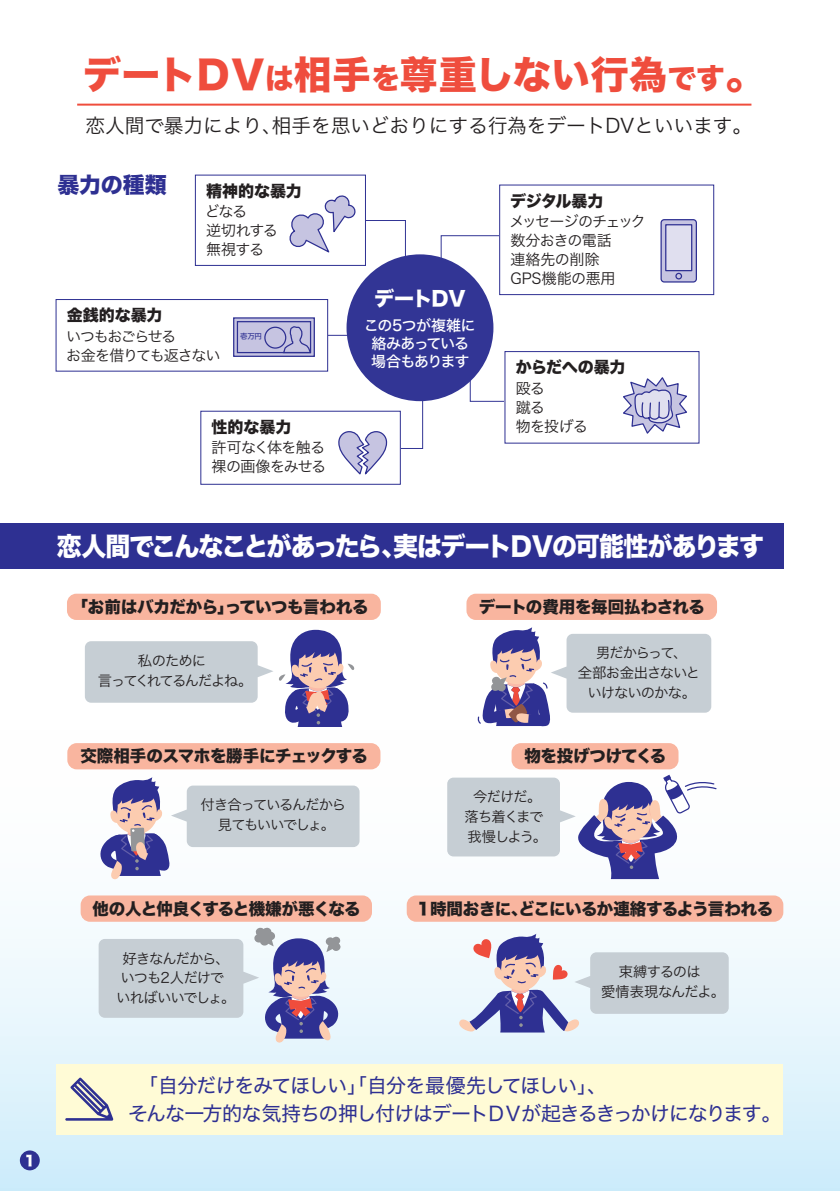
<style>
.page{position:relative;width:840px;height:1191px;background:#fff}
.page>*{position:absolute;margin:0;border:0;box-sizing:border-box;transform-origin:0 0}
.t1{font:38.2px "Hiragino Sans W8";letter-spacing:.01em;color:#ef4d3d}
.t2{font:26px "Hiragino Sans W8";letter-spacing:-.07em;color:#fff;scale:.96 1}
.t3{font:22px "Hiragino Sans W8";letter-spacing:-.005em;color:#2e3092}
.t4{font:20px/28px "Hiragino Sans W4";letter-spacing:-.065em;color:#2e3092}
.t5{font:20px "Hiragino Sans W8";letter-spacing:-.03em;color:#fff}
.t6{font:19.8px "Hiragino Sans W3";letter-spacing:-.01em;color:#231f20}
.t7{font:16.4px "Hiragino Sans W8";letter-spacing:-.03em;color:#231f20}
.t8{font:16px "Hiragino Sans W8";letter-spacing:-.005em;color:#231f20}
.t9{font:15px/19px "Hiragino Sans W3";letter-spacing:-.03em;color:#231f20}
.t10{font:15px/19px "Hiragino Sans W3";letter-spacing:-.055em;color:#231f20}
.t11{font:15px/18px "Hiragino Sans W5";letter-spacing:-.05em;color:#fff;text-align:center}
.t12{font:15px/19px "Hiragino Sans W3";letter-spacing:-.08em;color:#231f20}
.t13{font:15px/19px "Hiragino Sans W3";letter-spacing:-.085em;color:#231f20}
.t14{font:14.4px/19.8px "Hiragino Sans W3";letter-spacing:-.07em;color:#231f20;text-align:center}
.t15{font:14.4px/19.8px "Hiragino Sans W3";letter-spacing:-.09em;color:#231f20;text-align:center}
.t16{font:14.4px/19.8px "Hiragino Sans W3";letter-spacing:-.05em;color:#231f20;text-align:center}
.t17{font:14px "Hiragino Sans W8";color:#fff}
.t18{font:7.4px "Hiragino Sans W5";color:#2e3092}
.s1{font-size:28.8px}
</style>
<div class="page">
<div style="left:0;top:723px;width:839px;height:468px;background:linear-gradient(to bottom,#fffffe,#d4eefa)"></div>
<svg style="left:469px;top:350px;width:35px;height:52px"></svg>
<div style="left:504px;top:351px;width:195px;height:92px;border:1px solid #2e3092"></div>
<hr style="left:307px;top:335px;width:60px;height:1px;background:#323595">
<svg style="left:440px;top:235px;width:59px;height:46px"></svg>
<div style="left:499px;top:185px;width:214px;height:110px;border:1px solid #2e3092"></div>
<div style="left:67px;top:593px;width:313px;height:27px;background:#f9b59f;border-radius:9px"></div>
<div style="left:67px;top:743px;width:313px;height:26px;background:#f9b59f;border-radius:9px"></div>
<div style="left:511px;top:743px;width:167px;height:26px;background:#f9b59f;border-radius:9px"></div>
<div style="left:406px;top:895px;width:376px;height:26px;background:#f9b59f;border-radius:9px"></div>
<div style="left:346px;top:254px;width:147px;height:147px;background:#323595;border-radius:50%"></div>
<hr style="left:839px;top:342px;width:1px;height:45px;background:#2e3092">
<hr style="left:839px;top:57px;width:1px;height:45px;background:#2e3092">
<div style="left:0;top:523px;width:782px;height:45px;background:#2e3092"></div>
<hr style="left:839px;top:707px;width:1px;height:45px;background:#2e3092">
<hr style="left:77px;top:104px;width:674px;height:2px;background:#ef4d3d">
<svg style="left:660px;top:220px;width:36px;height:62px"></svg>
<div style="left:660px;top:219px;width:36px;height:63px;border:1px solid #2e3092;border-radius:3px"></div>
<div style="left:665px;top:225px;width:26px;height:46px;background:#e0dfef"></div>
<div style="left:664px;top:224px;width:28px;height:47px;border:1px solid #2e3092"></div>
<svg style="left:675px;top:273px;width:6px;height:6px"></svg>
<div style="left:195px;top:175px;width:170px;height:91px;border:1px solid #2e3092"></div>
<div style="left:56px;top:299px;width:271px;height:72px;background:#fff"></div>
<div style="left:56px;top:299px;width:272px;height:72px;border:1px solid #2e3092"></div>
<div style="left:200px;top:411px;width:200px;height:74px;border:1px solid #2e3092"></div>
<svg style="left:287px;top:194px;width:119px;height:85px"></svg>
<div style="left:233px;top:318px;width:81px;height:38px;background:#c6c4e1"></div>
<div style="left:233px;top:317px;width:82px;height:40px;border:1px solid #2e3092"></div>
<div style="left:237px;top:321px;width:74px;height:32px;border:1px solid #2e3092"></div>
<svg style="left:282px;top:325px;width:29px;height:29px"></svg>
<div style="left:265px;top:327px;width:20px;height:21px;background:#c6c4e1;border-radius:50%"></div>
<div style="left:264px;top:327px;width:22px;height:22px;border:1px solid #2e3092;border-radius:50%"></div>
<svg style="left:447px;top:774px;width:270px;height:105px"></svg>
<div style="left:81px;top:895px;width:291px;height:26px;background:#f9b59f;border-radius:9px"></div>
<svg style="left:99px;top:927px;width:241px;height:117px"></svg>
<svg style="left:85px;top:629px;width:270px;height:98px"></svg>
<svg style="left:99px;top:777px;width:260px;height:103px"></svg>
<svg style="left:456px;top:933px;width:272px;height:100px"></svg>
<div style="left:466px;top:593px;width:250px;height:27px;background:#f9b59f;border-radius:9px"></div>
<svg style="left:477px;top:627px;width:233px;height:101px"></svg>
<div style="left:20px;top:1150px;width:20px;height:20px;background:#2e3092;border-radius:50%"></div>
<svg style="left:623px;top:377px;width:64px;height:57px"></svg>
<svg style="left:337px;top:381px;width:86px;height:97px"></svg>
<div style="left:57px;top:1063px;width:725px;height:71px;background:#fffbd6"></div>
<svg style="left:65px;top:1077px;width:48px;height:43px"></svg>
<h1 class="t1" style="left:83px;top:54px;width:682px">デートＤＶ<span class="s1">は</span>相手<span class="s1">を</span>尊重しない行為<span class="s1">です</span>。</h1>
<p class="t6" style="left:85px;top:108px;width:667px">恋人間で暴力により、相手を思いどおりにする行為をデートDVといいます。</p>
<h3 class="t3" style="left:57px;top:172px;width:111px">暴力の種類</h3>
<p class="t8" style="left:206px;top:182px;width:97px">精神的な暴力</p>
<p class="t13" style="left:205px;top:201px;width:75px">どなる<br>逆切れする無視する</p>
<p class="t8" style="left:67px;top:306px;width:97px">金銭的な暴力</p>
<p class="t12" style="left:66px;top:325px;width:156px">いつもおごらせる<br>お金を借りても返さない</p>
<p class="t18" style="left:240px;top:330px;width:23px">壱万円</p>
<p class="t8" style="left:211px;top:418px;width:81px">性的な暴力</p>
<p class="t10" style="left:211px;top:437px;width:116px">許可なく体を触る裸の画像をみせる</p>
<p class="t5" style="left:374px;top:288px;width:93px">デートDV</p>
<p class="t11" style="left:363px;top:315px;width:113px">この5つが複雑に絡みあっている場合もあります</p>
<p class="t8" style="left:510px;top:192px;width:95px">デジタル暴力</p>
<p class="t9" style="left:509px;top:211px;width:138px">メッセージのチェック数分おきの電話<br>連絡先の削除<br>GPS機能の悪用</p>
<p class="t8" style="left:515px;top:358px;width:111px">からだへの暴力</p>
<p class="t10" style="left:515px;top:377px;width:74px">殴る<br>蹴る<br>物を投げる</p>
<h2 class="t2" style="left:57px;top:531px;width:737px">恋人間でこんなことがあったら、実はデートＤＶの可能性があります</h2>
<p class="t7" style="left:71px;top:598px;width:298px">「お前はバカだから」っていつも言われる</p>
<p class="t15" style="left:98px;top:649px;width:156px">私のために<br>言ってくれてるんだよね。</p>
<p class="t7" style="left:478px;top:597px;width:228px">デートの費用を毎回払わされる</p>
<p class="t14" style="left:577px;top:642px;width:124px">男だからって、<br>全部お金出さないといけないのかな。</p>
<p class="t7" style="left:80px;top:747px;width:289px">交際相手のスマホを勝手にチェックする</p>
<p class="t7" style="left:524px;top:747px;width:143px">物を投げつけてくる</p>
<p class="t15" style="left:200px;top:794px;width:147px">付き合っているんだから見てもいいでしょ。</p>
<p class="t14" style="left:464px;top:786px;width:84px">今だけだ。落ち着くまで我慢しよう。</p>
<p class="t7" style="left:92px;top:899px;width:270px">他の人と仲良くすると機嫌が悪くなる</p>
<p class="t14" style="left:116px;top:947px;width:121px">好きなんだから、いつも2人だけでいればいいでしょ。</p>
<p class="t7" style="left:417px;top:899px;width:357px">1時間おきに、どこにいるか連絡するよう言われる</p>
<p class="t16" style="left:600px;top:960px;width:125px">束縛するのは<br>愛情表現なんだよ。</p>
<p class="t17" style="left:24px;top:1152px;width:12px">1</p>
<p class="t4" style="left:128px;top:1070px;width:654px">　「自分だけをみてほしい」「自分を最優先してほしい」、<br>そんな一方的な気持ちの押し付けはデートＤＶが起きるきっかけになります。</p>
</div>
